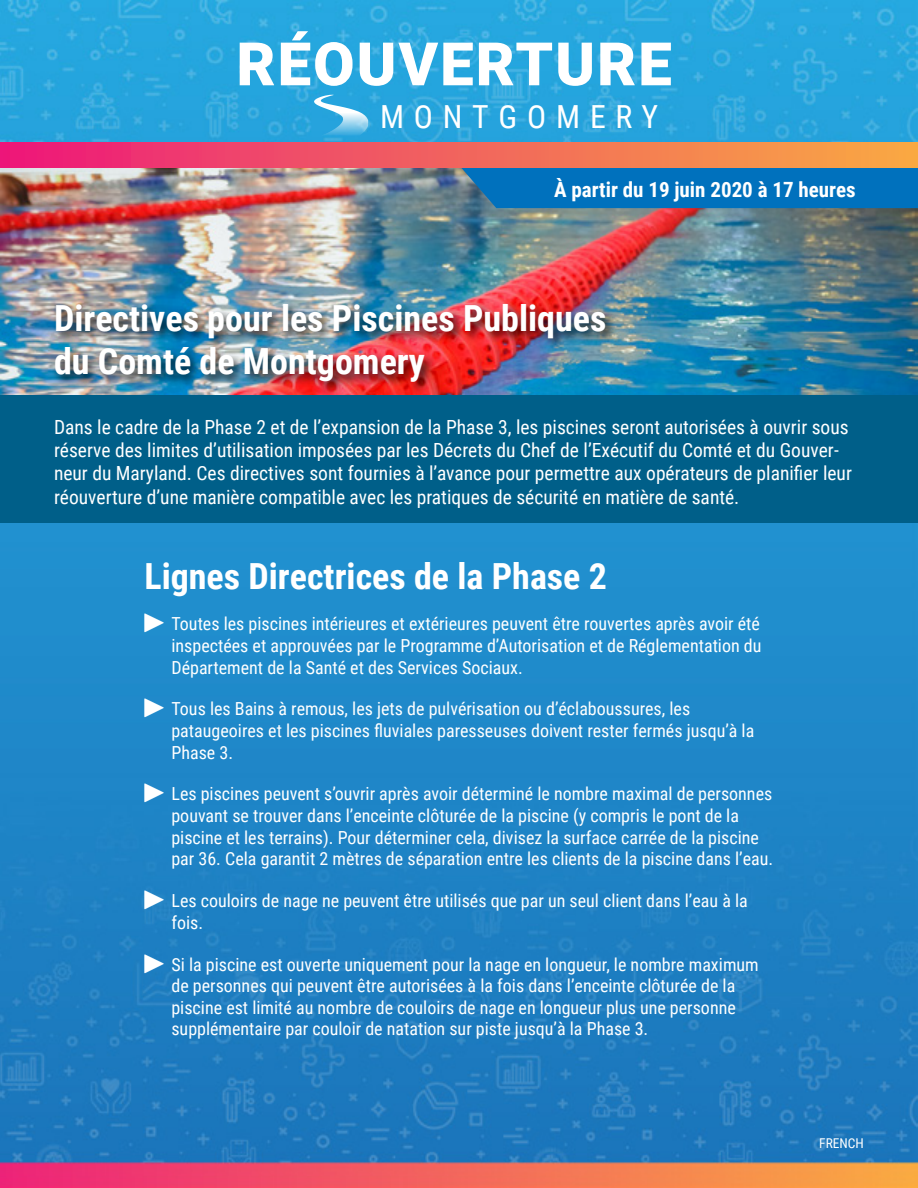
<style>
.page{position:relative;width:918px;height:1188px;background:#fff}
.page>*{position:absolute;margin:0;border:0;box-sizing:border-box;transform-origin:0 0}
.t1{font:900 60px "Roboto";letter-spacing:.035em;color:#fff}
.t2{font:700 36px/43.2px "Roboto Condensed";color:#fff}
.t3{font:31.8px "Roboto Condensed";letter-spacing:.31em;color:#fff}
.t4{font:700 21px "Roboto Condensed";color:#fff}
.t5{font:19.5px/23.4px "Roboto Condensed";color:#fff}
.t6{font:18px/21.6px "Roboto Condensed";color:#fff}
.t7{font:13.5px "Roboto Condensed";color:#fff}
.s1{font-family:"Carta"}
</style>
<div class="page">
<img style="left:0;top:0;width:918px;height:1188px">
<img style="left:314px;top:95px;width:54px;height:41px">
<img style="left:0;top:168px;width:918px;height:227px">
<div style="left:461px;top:168px;width:457px;height:40px;background:#0071bd"></div>
<div style="left:0;top:143px;width:918px;height:25px;background:linear-gradient(to right,#ec1b7a,#f8ab42)"></div>
<div style="left:52px;top:301px;width:566px;height:94px;background:#000;opacity:.75"></div>
<div style="left:0;top:395px;width:918px;height:128px;background:#005f89"></div>
<p class="t1" style="left:236px;top:22px;width:437px">RÉOUVERTURE</p>
<p class="t3" style="left:380px;top:95px;width:280px">MONTGOMERY</p>
<p class="t4" style="left:554px;top:175px;width:303px">À partir du 19 juin 2020 à 17 heures</p>
<p class="t2" style="left:54px;top:295px;width:554px">Directives pour les Piscines Publiques du Comté de Montgomery</p>
<p class="t5" style="left:54px;top:414px;width:799px">Dans le cadre de la Phase 2 et de l’expansion de la Phase 3, les piscines seront autorisées à ouvrir sous réserve des limites d’utilisation imposées par les Décrets du Chef de l’Exécutif du Comté et du Gouver&shy;neur du Maryland. Ces directives sont fournies à l’avance pour permettre aux opérateurs de planifier leur réouverture d’une manière compatible avec les pratiques de sécurité en matière de santé.</p>
<p class="t2" style="left:144px;top:553px;width:464px">Lignes Directrices de la Phase 2</p>
<p class="t6" style="left:171px;top:613px;width:592px;text-align:justify;text-indent:-27px"><span class="s1">¼</span> Toutes les piscines intérieures et extérieures peuvent être rouvertes après avoir été inspectées et approuvées par le Programme d’Autorisation et de Réglementation du Département de la Santé et des Services Sociaux.</p>
<p class="t6" style="left:171px;top:698px;width:584px;text-indent:-27px"><span class="s1">¼</span> Tous les Bains à remous, les jets de pulvérisation ou d’éclaboussures, les pataugeoires et les piscines fluviales paresseuses doivent rester fermés jusqu’à la<br>Phase 3.</p>
<p class="t6" style="left:171px;top:783px;width:603px;text-indent:-27px"><span class="s1">¼</span> Les piscines peuvent s’ouvrir après avoir déterminé le nombre maximal de personnes pouvant se trouver dans l’enceinte clôturée de la piscine (y compris le pont de la piscine et les terrains). Pour déterminer cela, divisez la surface carrée de la piscine par 36. Cela garantit 2 mètres de séparation entre les clients de la piscine dans l’eau.</p>
<p class="t6" style="left:171px;top:889px;width:578px;text-indent:-27px"><span class="s1">¼</span> Les couloirs de nage ne peuvent être utilisés que par un seul client dans l’eau à la fois.</p>
<p class="t6" style="left:171px;top:953px;width:589px;text-indent:-27px"><span class="s1">¼</span> Si la piscine est ouverte uniquement pour la nage en longueur, le nombre maximum de personnes qui peuvent être autorisées à la fois dans l’enceinte clôturée de la piscine est limité au nombre de couloirs de nage en longueur plus une personne supplémentaire par couloir de natation sur piste jusqu’à la Phase 3.</p>
<p class="t7" style="left:819px;top:1134px;width:46px">FRENCH</p>
</div>
